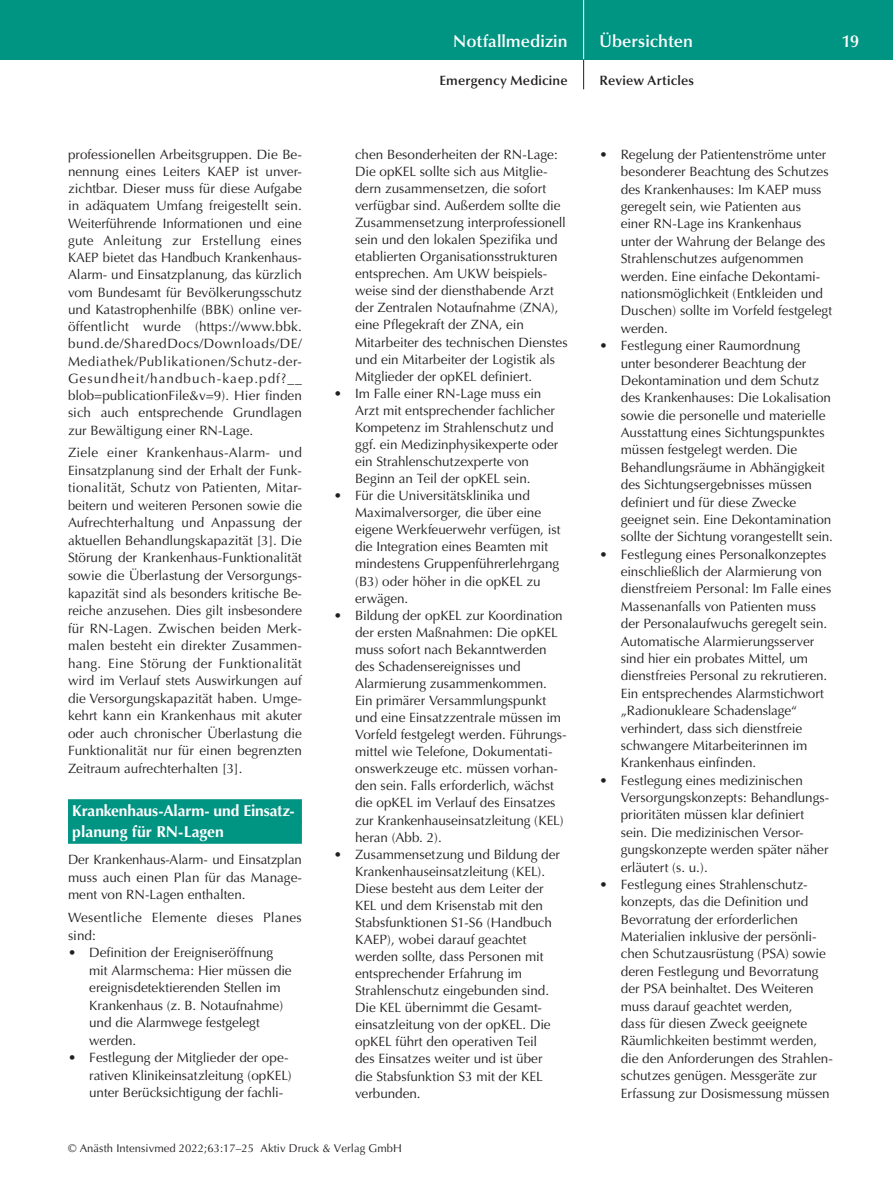
<style>
.page{position:relative;width:893px;height:1191px;background:#fff}
.page>*{position:absolute;margin:0;border:0;box-sizing:border-box;transform-origin:0 0}
.t1{font:600 17.25px "Optima";color:#fff}
.t2{font:700 15.75px/20.5px "Optima";letter-spacing:-.005em;color:#fff}
.t3{font:13.5px/17.1px "Optima";letter-spacing:-.005em;color:#231f20}
.t4{font:13.5px/17.5px "Optima";letter-spacing:.02em;color:#231f20}
.t5{font:600 13.5px "Optima";letter-spacing:.01em;color:#231f20}
.t6{font:11.25px "Optima";letter-spacing:.005em;color:#231f20}
</style>
<div class="page">
<div style="left:0;top:0;width:893px;height:60px;background:#009483"></div>
<hr style="left:583px;top:0;width:1px;height:60px;background:#fff">
<svg style="left:583px;top:60px;width:1px;height:29px"></svg>
<div style="left:68px;top:799px;width:234px;height:24px;background:#009483"></div>
<div style="left:68px;top:819px;width:234px;height:24px;background:#009483"></div>
<p class="t3" style="left:68px;top:146px;width:235px;text-align:justify">professionellen Arbeitsgruppen. Die Be&shy;nennung eines Leiters KAEP ist unver&shy;zichtbar. Dieser muss für diese Aufgabe in adäquatem Umfang freigestellt sein.<br>Weiterführende Informationen und eine gute Anleitung zur Erstellung eines KAEP bietet das Handbuch Krankenhaus-Alarm- und Einsatzplanung, das kürzlich vom Bundesamt für Bevölkerungsschutz und Katastrophenhilfe (BBK) online ver&shy;öffentlicht wurde (https://www.bbk. bund.de/SharedDocs/Downloads/DE/ Mediathek/Publikationen/Schutz-der-Gesundheit/handbuch-kaep.pdf?__ blob=publicationFile&amp;v=9). Hier finden sich auch entsprechende Grundlagen zur Bewältigung einer RN-Lage.</p>
<p class="t3" style="left:68px;top:444px;width:235px;line-height:17.5px;text-align:justify">Ziele einer Krankenhaus-Alarm- und Einsatzplanung sind der Erhalt der Funk&shy;tionalität, Schutz von Patienten, Mitar&shy;beitern und weiteren Personen sowie die Aufrechterhaltung und Anpassung der aktuellen Behandlungskapazität [3]. Die Störung der Krankenhaus-Funktionalität sowie die Überlastung der Versorgungs&shy;kapazität sind als besonders kritische Be&shy;reiche anzusehen. Dies gilt insbesondere für RN-Lagen. Zwischen beiden Merk&shy;malen besteht ein direkter Zusammen&shy;hang. Eine Störung der Funktionalität wird im Verlauf stets Auswirkungen auf die Versorgungskapazität haben. Umge&shy;kehrt kann ein Krankenhaus mit akuter oder auch chronischer Überlastung die Funktionalität nur für einen begrenzten Zeitraum aufrechterhalten [3].</p>
<p class="t2" style="left:72px;top:801px;width:224px">Krankenhaus-Alarm- und Einsatz&shy;planung für RN-Lagen</p>
<p class="t3" style="left:68px;top:851px;width:235px;line-height:17.5px;text-align:justify">Der Krankenhaus-Alarm- und Einsatzplan muss auch einen Plan für das Manage&shy;ment von RN-Lagen enthalten.</p>
<p class="t4" style="left:68px;top:909px;width:235px">Wesentliche Elemente dieses Planes sind:</p>
<p class="t3" style="left:89px;top:944px;width:204px;line-height:17.5px;text-indent:-21px">• Definition der Ereigniseröffnung mit Alarmschema: Hier müssen die ereignisdetektierenden Stellen im<br>Krankenhaus (z. B. Notaufnahme) und die Alarmwege festgelegt werden.</p>
<p class="t3" style="left:89px;top:1049px;width:204px;line-height:17.5px;text-indent:-21px">• Festlegung der Mitglieder der ope&shy;rativen Klinikeinsatzleitung (opKEL) unter Berücksichtigung der fachli-</p>
<p class="t1" style="left:453px;top:31px;width:116px">Notfallmedizin</p>
<p class="t1" style="left:600px;top:31px;width:95px">Übersichten</p>
<p class="t1" style="left:841px;top:31px;width:19px">19</p>
<p class="t5" style="left:439px;top:73px;width:130px">Emergency Medicine</p>
<p class="t5" style="left:600px;top:73px;width:96px">Review Articles</p>
<p class="t3" style="left:355px;top:146px;width:214px">chen Besonderheiten der RN-Lage:<br>Die opKEL sollte sich aus Mitglie&shy;dern zusammensetzen, die sofort verfügbar sind. Außerdem sollte die Zusammensetzung interprofessionell sein und den lokalen Spezifika und etablierten Organisationsstrukturen entsprechen. Am UKW beispiels&shy;weise sind der diensthabende Arzt der Zentralen Notaufnahme (ZNA), eine Pflegekraft der ZNA, ein Mitarbeiter des technischen Dienstes und ein Mitarbeiter der Logistik als Mitglieder der opKEL definiert.</p>
<p class="t3" style="left:355px;top:385px;width:205px;text-indent:-21px">• Im Falle einer RN-Lage muss ein Arzt mit entsprechender fachlicher Kompetenz im Strahlenschutz und ggf. ein Medizinphysikexperte oder ein Strahlenschutzexperte von Beginn an Teil der opKEL sein.</p>
<p class="t3" style="left:355px;top:487px;width:207px;text-indent:-21px">• Für die Universitätsklinika und<br>Maximalversorger, die über eine eigene Werkfeuerwehr verfügen, ist die Integration eines Beamten mit mindestens Gruppenführerlehrgang (B3) oder höher in die opKEL zu erwägen.</p>
<p class="t3" style="left:355px;top:607px;width:213px;text-indent:-21px">• Bildung der opKEL zur Koordination der ersten Maßnahmen: Die opKEL muss sofort nach Bekanntwerden des Schadensereignisses und Alarmierung zusammenkommen.<br>Ein primärer Versammlungspunkt und eine Einsatzzentrale müssen im Vorfeld festgelegt werden. Führungs&shy;mittel wie Telefone, Dokumentati&shy;onswerkzeuge etc. müssen vorhan&shy;den sein. Falls erforderlich, wächst die opKEL im Verlauf des Einsatzes zur Krankenhauseinsatzleitung (KEL) heran (Abb. 2).</p>
<p class="t3" style="left:355px;top:845px;width:207px;text-indent:-21px">• Zusammensetzung und Bildung der<br>Krankenhauseinsatzleitung (KEL).<br>Diese besteht aus dem Leiter der<br>KEL und dem Krisenstab mit den<br>Stabsfunktionen S1-S6 (Handbuch<br>KAEP), wobei darauf geachtet werden sollte, dass Personen mit entsprechender Erfahrung im<br>Strahlenschutz eingebunden sind.<br>Die KEL übernimmt die Gesamt&shy;einsatzleitung von der opKEL. Die opKEL führt den operativen Teil des Einsatzes weiter und ist über die Stabsfunktion S3 mit der KEL verbunden.</p>
<p class="t3" style="left:621px;top:146px;width:213px;text-indent:-21px">• Regelung der Patientenströme unter besonderer Beachtung des Schutzes des Krankenhauses: Im KAEP muss geregelt sein, wie Patienten aus einer RN-Lage ins Krankenhaus unter der Wahrung der Belange des<br>Strahlenschutzes aufgenommen werden. Eine einfache Dekontami&shy;nationsmöglichkeit (Entkleiden und<br>Duschen) sollte im Vorfeld festgelegt werden.</p>
<p class="t3" style="left:621px;top:337px;width:214px;text-indent:-21px">• Festlegung einer Raumordnung unter besonderer Beachtung der Dekontamination und dem Schutz des Krankenhauses: Die Lokalisation sowie die personelle und materielle Ausstattung eines Sichtungspunktes müssen festgelegt werden. Die Behandlungsräume in Abhängigkeit des Sichtungsergebnisses müssen definiert und für diese Zwecke geeignet sein. Eine Dekontamination sollte der Sichtung vorangestellt sein.</p>
<p class="t3" style="left:621px;top:545px;width:212px;text-indent:-21px">• Festlegung eines Personalkonzeptes einschließlich der Alarmierung von dienstfreiem Personal: Im Falle eines Massenanfalls von Patienten muss der Personalaufwuchs geregelt sein.<br>Automatische Alarmierungsserver sind hier ein probates Mittel, um dienstfreies Personal zu rekrutieren.<br>Ein entsprechendes Alarmstichwort „Radionukleare Schadenslage“ verhindert, dass sich dienstfreie schwangere Mitarbeiterinnen im Krankenhaus einfinden.</p>
<p class="t3" style="left:621px;top:771px;width:210px;text-indent:-21px">• Festlegung eines medizinischen<br>Versorgungskonzepts: Behandlungs&shy;prioritäten müssen klar definiert sein. Die medizinischen Versor&shy;gungskonzepte werden später näher erläutert (s. u.).</p>
<p class="t3" style="left:621px;top:876px;width:214px;text-indent:-21px">• Festlegung eines Strahlenschutz&shy;konzepts, das die Definition und Bevorratung der erforderlichen Materialien inklusive der persönli&shy;chen Schutzausrüstung (PSA) sowie deren Festlegung und Bevorratung der PSA beinhaltet. Des Weiteren muss darauf geachtet werden,<br>dass für diesen Zweck geeignete Räumlichkeiten bestimmt werden, die den Anforderungen des Strahlen&shy;schutzes genügen. Messgeräte zur Erfassung zur Dosismessung müssen</p>
<p class="t6" style="left:68px;top:1142px;width:335px">© Anästh Intensivmed 2022;63:17–25 Aktiv Druck &amp; Verlag GmbH</p>
</div>
